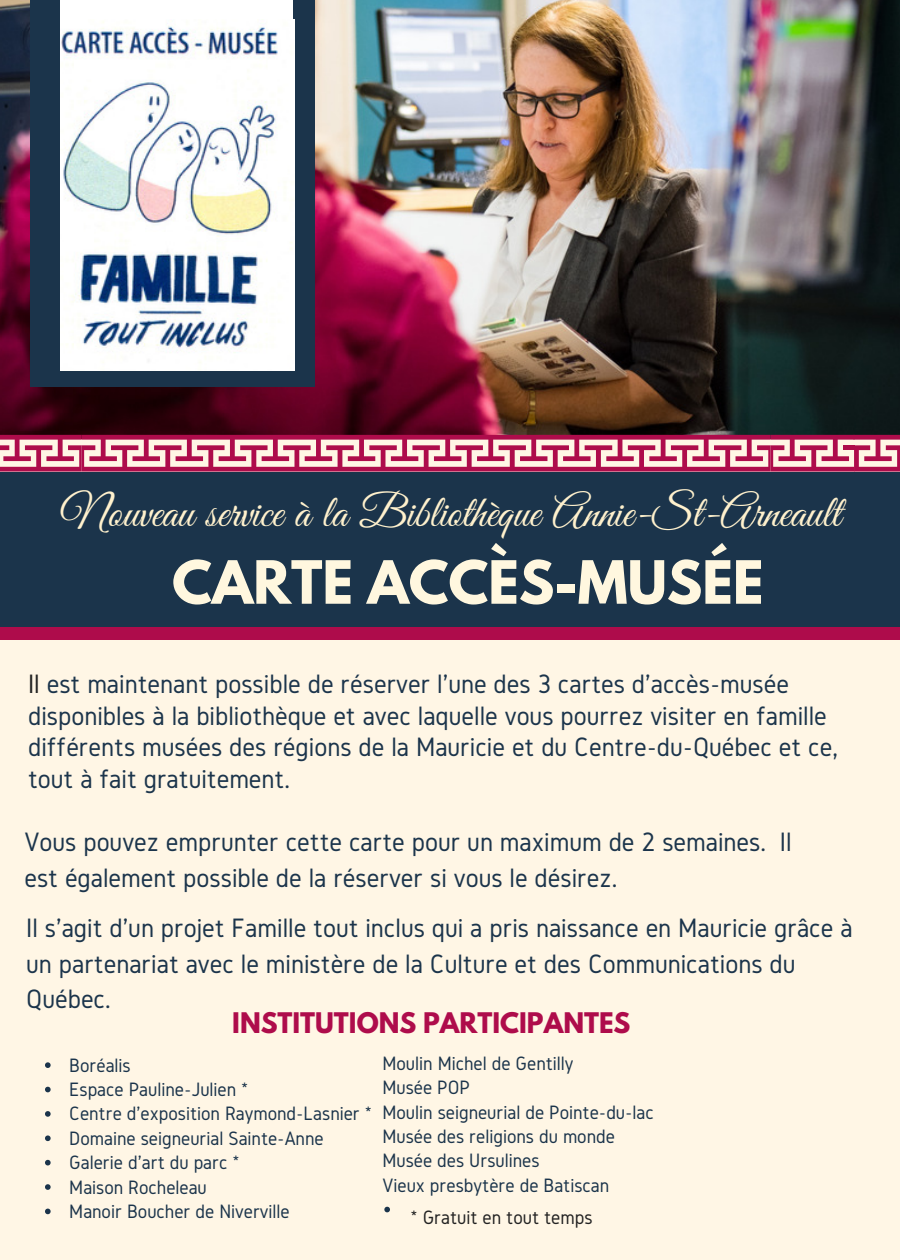
<style>
.page{position:relative;width:900px;height:1260px;background:#fff6e5}
.page>*{position:absolute;margin:0;border:0;box-sizing:border-box;transform-origin:0 0}
.t1{font:700 52.75px "League Spartan";color:#fff7df}
.t2{font:45.25px "Great Vibes";color:#fff1cd}
.t3{font:27.75px/32px "Gidole";color:#1b344b}
.t4{font:700 25.25px "League Spartan";color:#ae0c4b}
.t5{font:20px/24.5px "Gidole";color:#1b344b}
.t6{font:20px "Gidole";color:#222}
.s1{color:#222}
</style>
<div class="page">
<img style="left:0;top:0;width:900px;height:435px">
<div style="left:0;top:472px;width:900px;height:167px;background:#1b344b"></div>
<div style="left:30px;top:0;width:285px;height:386px;background:#1b344b"></div>
<div style="left:60px;top:0;width:232px;height:38px;background:#fff"></div>
<img style="left:60px;top:19px;width:234px;height:352px">
<svg style="left:0;top:435px;width:900px;height:37px"></svg>
<div style="left:0;top:627px;width:13px;height:13px;background:#ae0c4b"></div>
<div style="left:831px;top:627px;width:69px;height:13px;background:#ae0c4b"></div>
<div style="left:10px;top:627px;width:512px;height:13px;background:#ae0c4b"></div>
<div style="left:521px;top:627px;width:312px;height:13px;background:#ae0c4b"></div>
<svg style="left:45px;top:1062px;width:6px;height:6px"></svg>
<svg style="left:45px;top:1087px;width:6px;height:5px"></svg>
<svg style="left:45px;top:1111px;width:6px;height:6px"></svg>
<svg style="left:45px;top:1135px;width:6px;height:6px"></svg>
<svg style="left:45px;top:1160px;width:6px;height:5px"></svg>
<svg style="left:45px;top:1184px;width:6px;height:6px"></svg>
<svg style="left:45px;top:1209px;width:6px;height:5px"></svg>
<svg style="left:384px;top:1207px;width:6px;height:5px"></svg>
<h2 class="t2" style="left:61px;top:487px;width:782px">Nouveau service à la Bibliothèque Annie-St-Arneault</h2>
<h1 class="t1" style="left:172px;top:556px;width:593px">CARTE ACCÈS-MUSÉE</h1>
<p class="t3" style="left:28px;top:667px;width:811px"><span class="s1">Il</span> est maintenant possible de réserver l'une des 3 cartes d'accès-musée disponibles à la bibliothèque et avec laquelle vous pourrez visiter en famille différents musées des régions de la Mauricie et du Centre-du-Québec et ce, tout à fait gratuitement.</p>
<p class="t3" style="left:24px;top:824px;width:769px;line-height:35.5px">Vous pouvez emprunter cette carte pour un maximum de 2 semaines. Il est également possible de la réserver si vous le désirez.</p>
<p class="t3" style="left:26px;top:910px;width:828px;line-height:35.5px">Il s'agit d'un projet Famille tout inclus qui a pris naissance en Mauricie grâce à un partenariat avec le ministère de la Culture et des Communications du<br>Québec.</p>
<p class="t4" style="left:232px;top:1010px;width:400px">INSTITUTIONS PARTICIPANTES</p>
<p class="t5" style="left:69px;top:1053px;width:304px">Boréalis<br>Espace Pauline-Julien *<br>Centre d'exposition Raymond-Lasnier *<br>Domaine seigneurial Sainte-Anne<br>Galerie d'art du parc *<br>Maison Rocheleau<br>Manoir Boucher de Niverville</p>
<p class="t5" style="left:382px;top:1051px;width:273px">Moulin Michel de Gentilly<br>Musée POP<br>Moulin seigneurial de Pointe-du-lac<br>Musée des religions du monde<br>Musée des Ursulines<br>Vieux presbytère de Batiscan</p>
<p class="t6" style="left:411px;top:1207px;width:183px">* Gratuit en tout temps</p>
</div>
